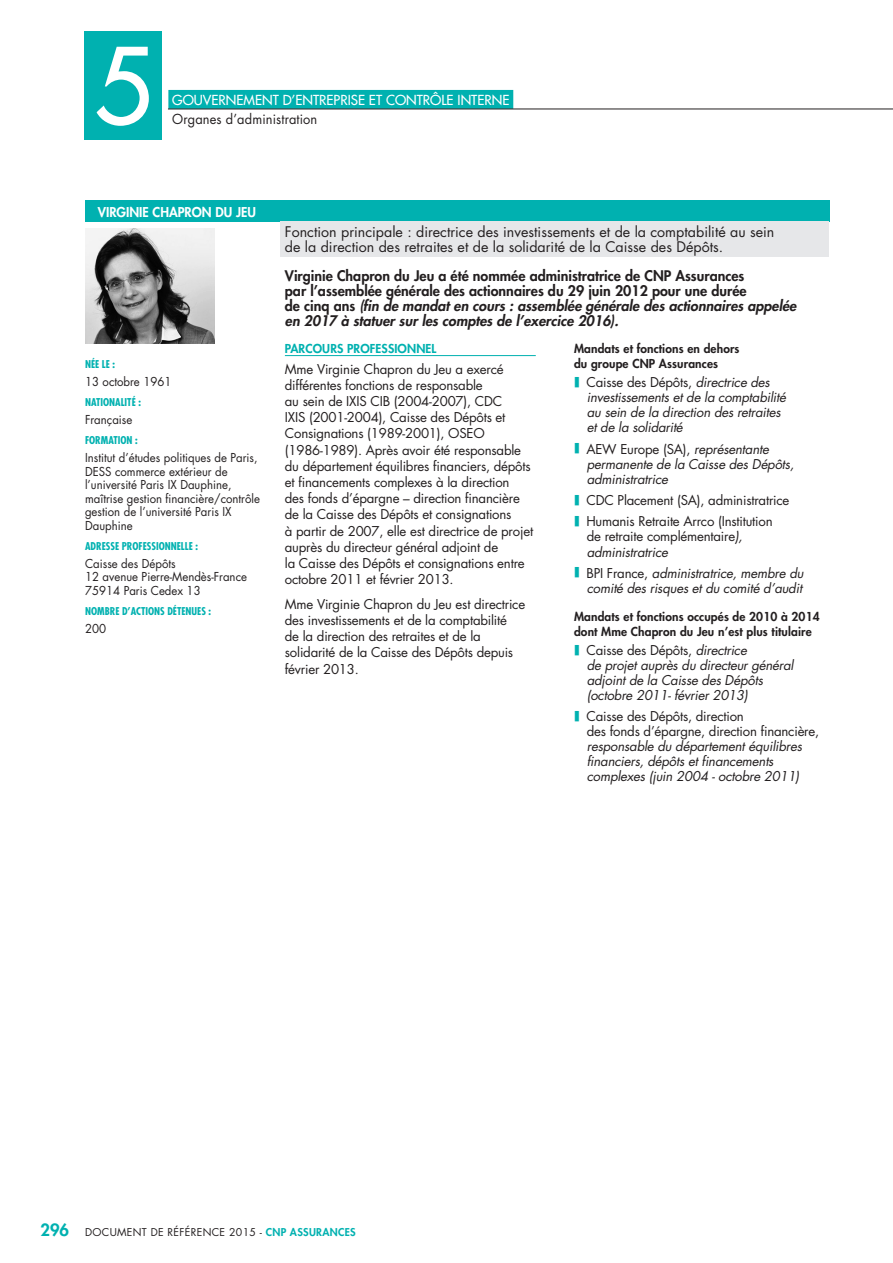
<style>
.page{position:relative;width:893px;height:1263px;background:#fff}
.page>*{position:absolute;margin:0;border:0;box-sizing:border-box;transform-origin:0 0}
.t1{font:500 102.75px "Futura Std";color:#fff}
.t2{font:800 14.25px/15px "Futura Std";color:#231f20}
.t3{font:14.25px/15px "Futura Std";color:#231f20}
.t4{font:500 13.5px "Futura Std";color:#fff}
.t5{font:13.5px "Futura Std";letter-spacing:.01em;color:#231f20;scale:.95 1}
.t6{font:13.2px/16.2px "Futura Std";letter-spacing:-.015em;color:#231f20}
.t7{font:italic 13.2px/15px "Futura Std";letter-spacing:-.015em;color:#231f20}
.t8{font:800 13.2px "Futura Std";color:#fff}
.t9{font:12px/13.5px "Futura Std";color:#231f20;scale:.95 1}
.t10{font:800 12px/15px "Futura Std";letter-spacing:.01em;color:#231f20}
.t11{font:800 12px "Futura Std";letter-spacing:.01em;color:#00b1b0}
.t12{font:700 condensed 10.5px "Futura Std";color:#00b1b0}
.t13{font:10.5px "Futura Std";letter-spacing:.03em;color:#231f20}
.s1{font-style:italic}
.s2{font-style:normal}
.s3{font-weight:800;font-size:16.5px;color:#00b1b0}
.s4{font-weight:800;color:#00b1b0}
</style>
<div class="page">
<div style="left:168px;top:90px;width:345px;height:19px;background:#00b1b0"></div>
<div style="left:84px;top:31px;width:78px;height:108px;background:#00b1b0"></div>
<hr style="left:168px;top:109px;width:725px;height:1px;background:#231f20">
<div style="left:85px;top:200px;width:744px;height:21px;background:#00b1b0"></div>
<div style="left:281px;top:221px;width:548px;height:36px;background:#e6e7e9"></div>
<img style="left:85px;top:228px;width:130px;height:115px">
<hr style="left:285px;top:355px;width:251px;height:1px;background:#00b1b0">
<h1 class="t1" style="left:93px;top:39px;width:61px">5</h1>
<p class="t4" style="left:172px;top:94px;width:339px">GOUVERNEMENT D’ENTREPRISE ET CONTRÔLE INTERNE</p>
<p class="t5" style="left:172px;top:113px;width:154px">Organes d’administration</p>
<p class="t8" style="left:98px;top:206px;width:160px">VIRGINIE CHAPRON DU JEU</p>
<p class="t12" style="left:85px;top:359px;width:31px">NÉE LE :</p>
<p class="t9" style="left:85px;top:375px;width:93px">13 octobre 1961</p>
<p class="t12" style="left:85px;top:397px;width:57px">NATIONALITÉ :</p>
<p class="t9" style="left:85px;top:414px;width:51px">Française</p>
<p class="t12" style="left:85px;top:436px;width:54px">FORMATION :</p>
<p class="t9" style="left:85px;top:452px;width:186px">Institut d’études politiques de Paris,<br>DESS commerce extérieur de l’université Paris IX Dauphine, maîtrise gestion financière/contrôle gestion de l’université Paris IX<br>Dauphine</p>
<p class="t12" style="left:85px;top:541px;width:115px">ADRESSE PROFESSIONNELLE :</p>
<p class="t9" style="left:85px;top:558px;width:172px">Caisse des Dépôts<br>12 avenue Pierre-Mendès-France<br>75914 Paris Cedex 13</p>
<p class="t12" style="left:85px;top:607px;width:128px">NOMBRE D’ACTIONS DÉTENUES :</p>
<p class="t9" style="left:85px;top:623px;width:24px">200</p>
<p class="t3" style="left:285px;top:226px;width:491px">Fonction principale : directrice des investissements et de la comptabilité au sein de la direction des retraites et de la solidarité de la Caisse des Dépôts .</p>
<p class="t2" style="left:285px;top:269px;width:513px">Virginie Chapron du Jeu a été nommée administratrice de CNP Assurances<br>par l’assemblée générale des actionnaires du 29 juin 2012 pour une durée<br>de cinq ans <span class="s1">(fin de mandat en cours : assemblée générale des actionnaires appelée en 2017 à statuer sur les comptes de l’exercice 2016).</span></p>
<p class="t11" style="left:285px;top:343px;width:153px">PARCOURS PROFESSIONNEL</p>
<p class="t6" style="left:285px;top:362px;width:250px">Mme Virginie Chapron du Jeu a exercé différentes fonctions de responsable<br>au sein de IXIS CIB (2004-2007), CDC<br>IXIS (2001-2004), Caisse des Dépôts et Consignations (1989-2001), OSEO (1986-1989). Après avoir été responsable du département équilibres financiers, dépôts et financements complexes à la direction<br>des fonds d’épargne – direction financière de la Caisse des Dépôts et c onsignations<br>à partir de 2007, elle est directrice de projet auprès du directeur général adjoint de<br>la Caisse des Dépôts et c onsignations entre octobre 2011 et février 2013.</p>
<p class="t6" style="left:285px;top:597px;width:242px">Mme Virginie Chapron du Jeu est directrice des investissements et de la comptabilité<br>de la direction des retraites et de la solidarité de la Caisse des Dépôts depuis février 2013.</p>
<p class="t10" style="left:574px;top:342px;width:167px">Mandats et fonctions en dehors du groupe CNP Assurances</p>
<p class="t7" style="left:586px;top:376px;width:201px"><span class="s2">Caisse des Dépôts,</span> directrice des investissements et de la comptabilité au sein de la direction des retraites et de la solidarité</p>
<p class="t7" style="left:586px;top:442px;width:209px"><span class="s2">AEW Europe (SA),</span> représentante permanente de la Caisse des Dépôts , administratrice</p>
<p class="t6" style="left:586px;top:490px;width:205px;line-height:21.5px">CDC Placement (SA), administratrice<br>Humanis Retraite Arrco (Institution</p>
<p class="t6" style="left:587px;top:530px;width:157px;line-height:15px">de retraite complémentaire<span class="s1">), administratrice</span></p>
<p class="t7" style="left:586px;top:566px;width:219px"><span class="s2">BPI France,</span> administratrice, membre du comité des risques et du comité d’audit</p>
<p class="t10" style="left:574px;top:609px;width:247px">Mandats et fonctions occupés de 2010 à 2014 dont Mme Chapron du Jeu n’est plus titulaire</p>
<p class="t7" style="left:586px;top:643px;width:209px"><span class="s2">Caisse des Dépôts,</span> directrice<br>de projet auprès du directeur général adjoint de la Caisse des Dépôts (octobre 2011- février 2013)</p>
<p class="t6" style="left:586px;top:710px;width:234px;line-height:15px">Caisse des Dépôts, direction<br>des fonds d’épargne, direction financière,</p>
<p class="t7" style="left:587px;top:740px;width:217px">responsable du département équilibres financiers, dépôts et financements complexes (juin 2004 - octobre 2011)</p>
<p class="t13" style="left:40px;top:1227px;width:317px"><span class="s3">296</span> DOCUMENT DE RÉFÉRENCE 2015 - <span class="s4">CNP ASSURANCES</span></p>
</div>
